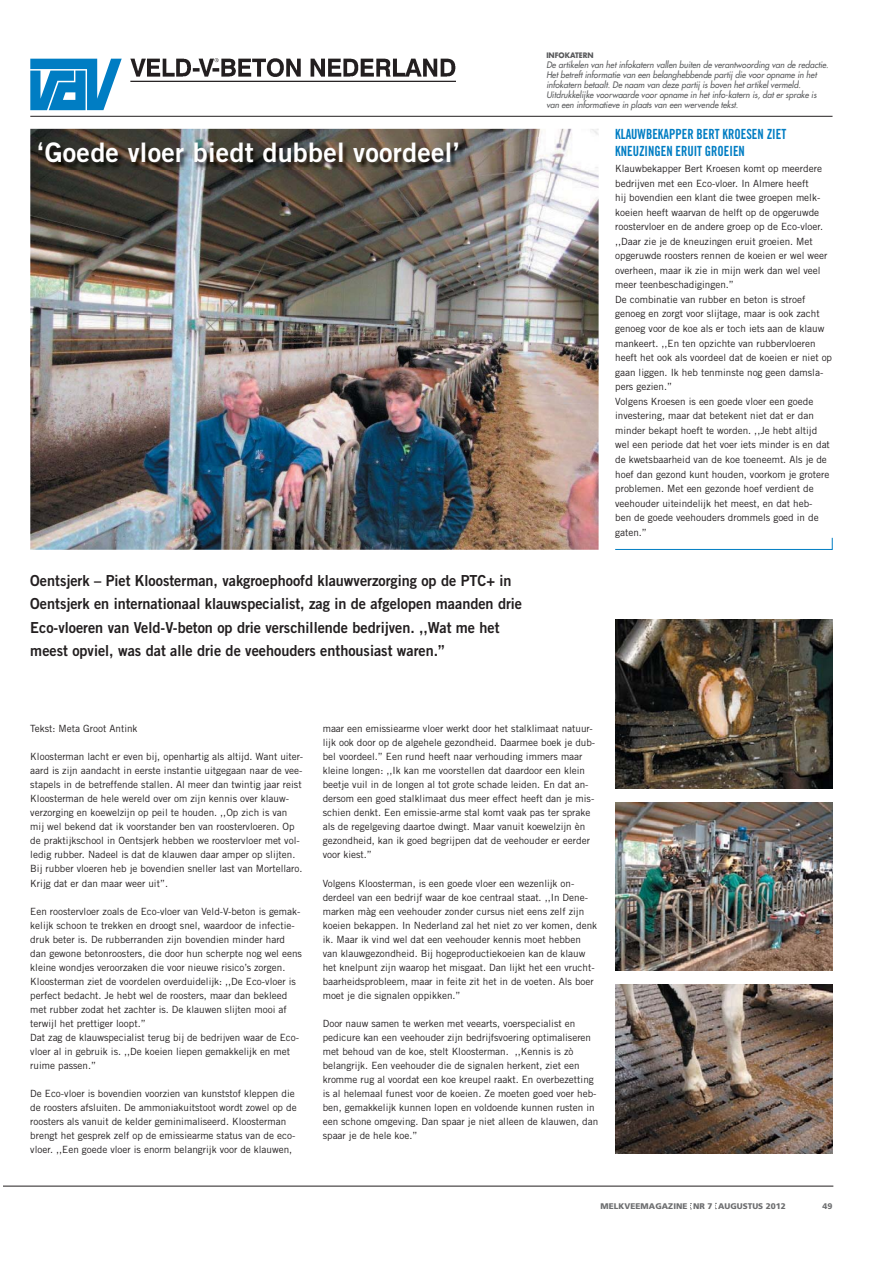
<style>
.page{position:relative;width:893px;height:1263px;background:#fff}
.page>*{position:absolute;margin:0;border:0;box-sizing:border-box;transform-origin:0 0}
.t1{font:26.85px "Trade Gothic LT Std Bd 2";letter-spacing:.01em;color:#fff}
.t2{font:15.15px/23.4px "Trade Gothic LT Std Bd 2";color:#231f20;scale:.95 1}
.t3{font:14.1px/17.4px "Trade Gothic LT Std Bd Cn 20";color:#007dc3;scale:.9 1}
.t4{font:9.9px/14.1px "Trade Gothic LT Std";color:#231f20}
.t5{font:italic 500 8.7px/9.9px "Futura Std";color:#58595b;scale:.95 1}
.t6{font:900 8.25px "Frutiger LT Std";letter-spacing:.01em;color:#6d6e70}
.t7{font:700 7.35px "Futura Std";color:#58595b;scale:.95 1}
</style>
<div class="page">
<hr style="left:30px;top:116px;width:802px;height:1px;background:#231f20">
<img style="left:30px;top:129px;width:568px;height:421px">
<img style="left:39px;top:142px;width:426px;height:27px">
<svg style="left:30px;top:59px;width:92px;height:51px"></svg>
<img style="left:130px;top:59px;width:325px;height:23px">
<svg style="left:615px;top:537px;width:218px;height:13px"></svg>
<img style="left:615px;top:803px;width:217px;height:168px">
<img style="left:615px;top:985px;width:217px;height:168px">
<img style="left:615px;top:620px;width:217px;height:168px">
<hr style="left:4px;top:1186px;width:829px;height:1px;background:#231f20">
<h1 class="t1" style="left:37px;top:143px;width:425px">‘Goede vloer biedt dubbel voordeel’</h1>
<p class="t2" style="left:30px;top:570px;width:519px">Oentsjerk – Piet Kloosterman, vakgroephoofd klauwverzorging op de PTC+ in Oentsjerk en internationaal klauwspecialist, zag in de afgelopen maanden drie Eco-vloeren van Veld-V-beton op drie verschillende bedrijven. ,,Wat me het meest opviel, was dat alle drie de veehouders enthousiast waren.”</p>
<p class="t7" style="left:546px;top:52px;width:51px">INFOKATERN</p>
<p class="t5" style="left:546px;top:61px;width:299px">De artikelen van het infokatern vallen buiten de verantwoording van de redactie.<br>Het betreft informatie van een belanghebbende partij die voor opname in het infokatern betaalt. De naam van deze partij is boven het artikel vermeld.<br>Uitdrukkelijke voorwaarde voor opname in het info-katern is, dat er sprake is van een informatieve in plaats van een wervende tekst.</p>
<h3 class="t3" style="left:615px;top:125px;width:192px">KLAUWBEKAPPER BERT KROESEN ZIET<br>KNEUZINGEN ERUIT GROEIEN</h3>
<p class="t4" style="left:615px;top:162px;width:218px;line-height:14.5px">Klauwbekapper Bert Kroesen komt op meerdere bedrijven met een Eco-vloer. In Almere heeft<br>hij bovendien een klant die twee groepen melk&shy;koeien heeft waarvan de helft op de opgeruwde roostervloer en de andere groep op de Eco-vloer. ,,Daar zie je de kneuzingen eruit groeien. Met opgeruwde roosters rennen de koeien er wel weer overheen, maar ik zie in mijn werk dan wel veel meer teenbeschadigingen.”<br>De combinatie van rubber en beton is stroef genoeg en zorgt voor slijtage, maar is ook zacht genoeg voor de koe als er toch iets aan de klauw mankeert. ,,En ten opzichte van rubbervloeren heeft het ook als voordeel dat de koeien er niet op gaan liggen. Ik heb tenminste nog geen damsla&shy;pers gezien.”<br>Volgens Kroesen is een goede vloer een goede investering, maar dat betekent niet dat er dan minder bekapt hoeft te worden. ,,Je hebt altijd wel een periode dat het voer iets minder is en dat de kwetsbaarheid van de koe toeneemt. Als je de hoef dan gezond kunt houden, voorkom je grotere problemen. Met een gezonde hoef verdient de veehouder uiteindelijk het meest, en dat heb-<br>ben de goede veehouders drommels goed in de gaten.”</p>
<p class="t4" style="left:30px;top:722px;width:109px">Tekst: Meta Groot Antink</p>
<p class="t4" style="left:30px;top:751px;width:274px">Kloosterman lacht er even bij, openhartig als altijd. Want uiter&shy;aard is zijn aandacht in eerste instantie uitgegaan naar de vee&shy;stapels in de betreffende stallen. Al meer dan twintig jaar reist Kloosterman de hele wereld over om zijn kennis over klauw&shy;verzorging en koewelzijn op peil te houden. ,,Op zich is van mij wel bekend dat ik voorstander ben van roostervloeren. Op de praktijkschool in Oentsjerk hebben we roostervloer met vol&shy;ledig rubber. Nadeel is dat de klauwen daar amper op slijten.<br>Bij rubber vloeren heb je bovendien sneller last van Mortellaro.<br>Krijg dat er dan maar weer uit”.</p>
<p class="t4" style="left:30px;top:905px;width:273px">Een roostervloer zoals de Eco-vloer van Veld-V-beton is gemak&shy;kelijk schoon te trekken en droogt snel, waardoor de infectie&shy;druk beter is. De rubberranden zijn bovendien minder hard dan gewone betonroosters, die door hun scherpte nog wel eens kleine wondjes veroorzaken die voor nieuwe risico’s zorgen.<br>Kloosterman ziet de voordelen overduidelijk: ,,De Eco-vloer is perfect bedacht. Je hebt wel de roosters, maar dan bekleed met rubber zodat het zachter is. De klauwen slijten mooi af terwijl het prettiger loopt.”<br>Dat zag de klauwspecialist terug bij de bedrijven waar de Eco&shy;vloer al in gebruik is. ,,De koeien liepen gemakkelijk en met ruime passen.”</p>
<p class="t4" style="left:30px;top:1087px;width:268px">De Eco-vloer is bovendien voorzien van kunststof kleppen die de roosters afsluiten. De ammoniakuitstoot wordt zowel op de roosters als vanuit de kelder geminimaliseerd. Kloosterman brengt het gesprek zelf op de emissiearme status van de eco&shy;vloer. ,,Een goede vloer is enorm belangrijk voor de klauwen,</p>
<p class="t4" style="left:323px;top:722px;width:274px">maar een emissiearme vloer werkt door het stalklimaat natuur&shy;lijk ook door op de algehele gezondheid. Daarmee boek je dub&shy;bel voordeel.” Een rund heeft naar verhouding immers maar kleine longen: ,,Ik kan me voorstellen dat daardoor een klein beetje vuil in de longen al tot grote schade leiden. En dat an&shy;dersom een goed stalklimaat dus meer effect heeft dan je mis&shy;schien denkt. Een emissie-arme stal komt vaak pas ter sprake als de regelgeving daartoe dwingt. Maar vanuit koewelzijn èn gezondheid, kan ik goed begrijpen dat de veehouder er eerder voor kiest.”</p>
<p class="t4" style="left:323px;top:877px;width:276px">Volgens Kloosterman, is een goede vloer een wezenlijk on&shy;derdeel van een bedrijf waar de koe centraal staat. ,,In Dene&shy;marken màg een veehouder zonder cursus niet eens zelf zijn koeien bekappen. In Nederland zal het niet zo ver komen, denk ik. Maar ik vind wel dat een veehouder kennis moet hebben van klauwgezondheid. Bij hogeproductiekoeien kan de klauw het knelpunt zijn waarop het misgaat. Dan lijkt het een vrucht&shy;baarheidsprobleem, maar in feite zit het in de voeten. Als boer moet je die signalen oppikken.”</p>
<p class="t4" style="left:323px;top:1017px;width:277px">Door nauw samen te werken met veearts, voerspecialist en pedicure kan een veehouder zijn bedrijfsvoering optimaliseren met behoud van de koe, stelt Kloosterman. ,,Kennis is zò belangrijk. Een veehouder die de signalen herkent, ziet een kromme rug al voordat een koe kreupel raakt. En overbezetting is al helemaal funest voor de koeien. Ze moeten goed voer heb&shy;ben, gemakkelijk kunnen lopen en voldoende kunnen rusten in een schone omgeving. Dan spaar je niet alleen de klauwen, dan spaar je de hele koe.”</p>
<p class="t6" style="left:600px;top:1203px;width:187px">MELKVEEMAGAZINE NR 7 AUGUSTUS 2012</p>
<p class="t6" style="left:822px;top:1203px;width:12px">49</p>
</div>
